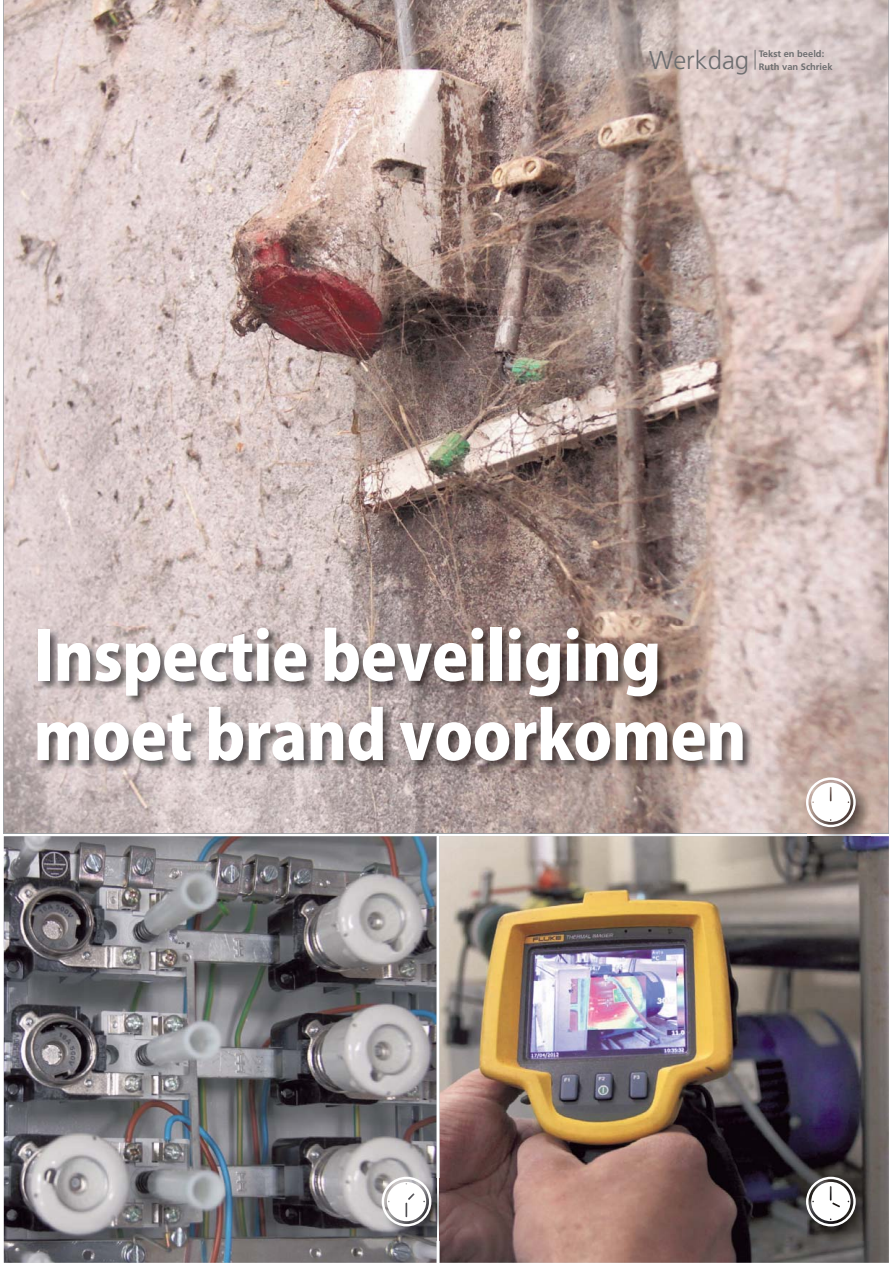
<style>
.page{position:relative;width:893px;height:1263px;background:#fff}
.page>*{position:absolute;margin:0;border:0;box-sizing:border-box;transform-origin:0 0}
.t1{font:66px/79.3px "Koz Go Pro Heavy 90 msp RKSJ H";letter-spacing:-.01em;color:#fff}
.t2{font:300 25.65px "Frutiger LT Std";color:#6d6e70}
.t3{font:700 9.3px/12.6px "Frutiger LT Std";color:#6d6e70}
</style>
<div class="page">
<img style="left:4px;top:0;width:884px;height:833px">
<img style="left:440px;top:836px;width:449px;height:427px">
<img style="left:4px;top:836px;width:432px;height:427px">
<img style="left:383px;top:1178px;width:63px;height:63px">
<svg style="left:382px;top:1177px;width:49px;height:49px"></svg>
<img style="left:808px;top:1178px;width:62px;height:63px">
<svg style="left:806px;top:1177px;width:50px;height:49px"></svg>
<img style="left:808px;top:779px;width:62px;height:63px">
<svg style="left:806px;top:777px;width:50px;height:50px"></svg>
<img style="left:36px;top:626px;width:718px;height:146px">
<svg style="left:754px;top:50px;width:1px;height:20px"></svg>
<p class="t2" style="left:649px;top:49px;width:102px">Werkdag</p>
<p class="t3" style="left:759px;top:48px;width:75px">Tekst en beeld:<br>Ruth van Schriek</p>
<p class="t1" style="left:34px;top:625px;width:714px">Inspectie beveiliging moet brand voorkomen</p>
</div>
